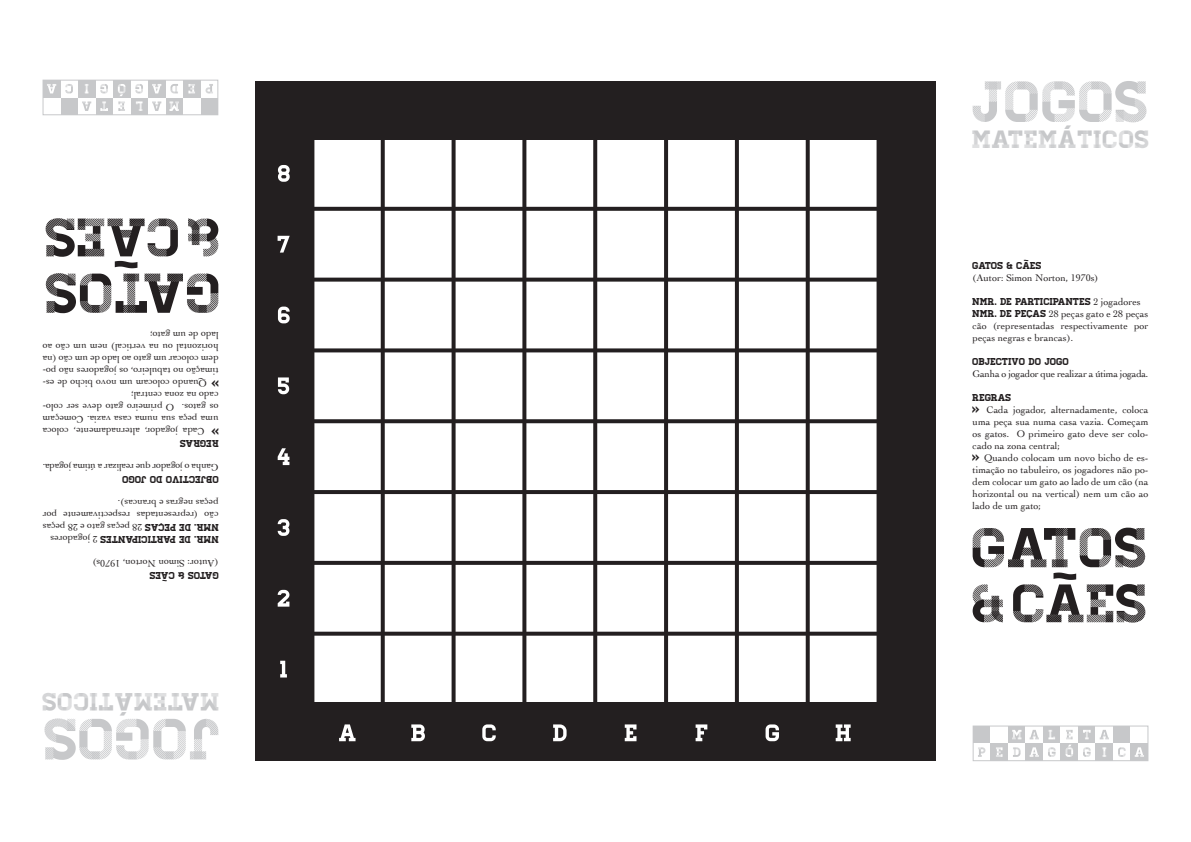
<style>
.page{position:relative;width:1191px;height:842px;background:#fff}
.page>*{position:absolute;margin:0;border:0;box-sizing:border-box;transform-origin:0 0}
.t1{font:58px "Homestead Display";letter-spacing:.015em;color:#c7c8ca}
.t2{font:56px "Homestead Display";letter-spacing:.015em;color:#231f20}
.t3{font:54px "Homestead Display";color:#231f20}
.t4{font:25px "Homestead Display";letter-spacing:.02em;color:#c7c8ca}
.t5{font:10px/12px "Cochin";color:#231f20;text-align:justify}
.t6{font:10px "Homestead";color:#231f20}
.t7{font:10px "Cochin";letter-spacing:-.02em;color:#231f20}
.s1{font-family:"Homestead"}
.s2{font-family:"Cochin"}
</style>
<div class="page">
<div style="left:973px;top:726px;width:17px;height:17px;background:#c7c8ca"></div>
<div style="left:990px;top:743px;width:18px;height:18px;background:#c7c8ca"></div>
<div style="left:1008px;top:726px;width:17px;height:17px;background:#c7c8ca"></div>
<div style="left:1025px;top:743px;width:18px;height:18px;background:#c7c8ca"></div>
<div style="left:1043px;top:726px;width:17px;height:17px;background:#c7c8ca"></div>
<div style="left:1060px;top:743px;width:18px;height:18px;background:#c7c8ca"></div>
<div style="left:1078px;top:726px;width:17px;height:17px;background:#c7c8ca"></div>
<div style="left:1095px;top:743px;width:18px;height:18px;background:#c7c8ca"></div>
<div style="left:1113px;top:726px;width:17px;height:17px;background:#c7c8ca"></div>
<div style="left:1130px;top:743px;width:18px;height:18px;background:#c7c8ca"></div>
<svg style="left:1012px;top:730px;width:9px;height:9px"></svg>
<svg style="left:1029px;top:730px;width:10px;height:9px"></svg>
<svg style="left:1048px;top:730px;width:7px;height:9px"></svg>
<svg style="left:1066px;top:730px;width:6px;height:9px"></svg>
<svg style="left:1083px;top:730px;width:7px;height:9px"></svg>
<svg style="left:1099px;top:730px;width:10px;height:9px"></svg>
<svg style="left:978px;top:747px;width:7px;height:10px"></svg>
<svg style="left:996px;top:747px;width:6px;height:10px"></svg>
<svg style="left:1013px;top:747px;width:7px;height:10px"></svg>
<svg style="left:1029px;top:747px;width:10px;height:10px"></svg>
<svg style="left:1048px;top:747px;width:7px;height:10px"></svg>
<svg style="left:1065px;top:745px;width:8px;height:12px"></svg>
<svg style="left:1083px;top:747px;width:7px;height:10px"></svg>
<svg style="left:1102px;top:747px;width:4px;height:10px"></svg>
<svg style="left:1118px;top:747px;width:7px;height:10px"></svg>
<svg style="left:1134px;top:747px;width:10px;height:10px"></svg>
<div style="left:972px;top:725px;width:176px;height:36px;border:1px solid #c7c8ca"></div>
<div style="left:255px;top:81px;width:680px;height:680px;background:#231f20"></div>
<div style="left:312px;top:138px;width:566px;height:566px;background:#fff"></div>
<div style="left:310px;top:136px;width:570px;height:570px;border:4px solid #231f20"></div>
<svg style="left:381px;top:137px;width:4px;height:567px;background:#2f2c2d"></svg>
<svg style="left:451px;top:137px;width:4px;height:567px;background:#423f40"></svg>
<svg style="left:522px;top:137px;width:4px;height:567px;background:#393536"></svg>
<svg style="left:593px;top:137px;width:4px;height:567px;background:#302c2d"></svg>
<svg style="left:664px;top:137px;width:4px;height:567px;background:#262223"></svg>
<svg style="left:735px;top:137px;width:4px;height:567px;background:#272324"></svg>
<svg style="left:805px;top:137px;width:4px;height:567px;background:#4a4748"></svg>
<svg style="left:312px;top:207px;width:567px;height:4px;background:#2c2829"></svg>
<svg style="left:312px;top:278px;width:567px;height:4px;background:#363233"></svg>
<svg style="left:312px;top:348px;width:567px;height:4px;background:#393536"></svg>
<svg style="left:312px;top:419px;width:567px;height:4px;background:#2f2b2c"></svg>
<svg style="left:312px;top:490px;width:567px;height:4px;background:#252223"></svg>
<svg style="left:312px;top:561px;width:567px;height:4px;background:#292526"></svg>
<svg style="left:312px;top:632px;width:567px;height:4px;background:#332f30"></svg>
<svg style="left:339px;top:724px;width:16px;height:17px"></svg>
<svg style="left:280px;top:661px;width:7px;height:16px"></svg>
<svg style="left:411px;top:724px;width:14px;height:17px"></svg>
<svg style="left:278px;top:590px;width:11px;height:17px"></svg>
<svg style="left:482px;top:724px;width:14px;height:17px"></svg>
<svg style="left:278px;top:519px;width:11px;height:17px"></svg>
<svg style="left:553px;top:724px;width:13px;height:17px"></svg>
<svg style="left:278px;top:448px;width:11px;height:17px"></svg>
<svg style="left:625px;top:724px;width:11px;height:17px"></svg>
<svg style="left:278px;top:377px;width:11px;height:17px"></svg>
<svg style="left:695px;top:724px;width:12px;height:17px"></svg>
<svg style="left:278px;top:307px;width:12px;height:16px"></svg>
<svg style="left:765px;top:724px;width:14px;height:17px"></svg>
<svg style="left:277px;top:236px;width:13px;height:17px"></svg>
<svg style="left:835px;top:724px;width:15px;height:17px"></svg>
<svg style="left:278px;top:165px;width:12px;height:17px"></svg>
<div style="left:200px;top:97px;width:18px;height:18px;background:#c7c8ca"></div>
<div style="left:183px;top:80px;width:17px;height:17px;background:#c7c8ca"></div>
<div style="left:165px;top:97px;width:18px;height:18px;background:#c7c8ca"></div>
<div style="left:148px;top:80px;width:17px;height:17px;background:#c7c8ca"></div>
<div style="left:130px;top:97px;width:18px;height:18px;background:#c7c8ca"></div>
<div style="left:113px;top:80px;width:17px;height:17px;background:#c7c8ca"></div>
<div style="left:95px;top:97px;width:18px;height:18px;background:#c7c8ca"></div>
<div style="left:78px;top:80px;width:17px;height:17px;background:#c7c8ca"></div>
<div style="left:60px;top:97px;width:18px;height:18px;background:#c7c8ca"></div>
<div style="left:43px;top:80px;width:17px;height:17px;background:#c7c8ca"></div>
<svg style="left:169px;top:101px;width:10px;height:10px"></svg>
<svg style="left:152px;top:101px;width:9px;height:10px"></svg>
<svg style="left:136px;top:101px;width:6px;height:10px"></svg>
<svg style="left:100px;top:101px;width:8px;height:10px"></svg>
<svg style="left:82px;top:101px;width:9px;height:10px"></svg>
<svg style="left:205px;top:84px;width:8px;height:9px"></svg>
<svg style="left:188px;top:84px;width:7px;height:9px"></svg>
<svg style="left:170px;top:84px;width:8px;height:9px"></svg>
<svg style="left:152px;top:84px;width:9px;height:9px"></svg>
<svg style="left:135px;top:84px;width:8px;height:9px"></svg>
<svg style="left:118px;top:84px;width:7px;height:27px"></svg>
<svg style="left:100px;top:84px;width:8px;height:9px"></svg>
<svg style="left:85px;top:84px;width:4px;height:9px"></svg>
<svg style="left:65px;top:84px;width:8px;height:9px"></svg>
<svg style="left:47px;top:84px;width:9px;height:9px"></svg>
<div style="left:43px;top:80px;width:175px;height:35px;border:1px solid #c7c8ca"></div>
<p class="t3" style="left:218px;top:269px;width:177px;rotate:-180deg">&amp; CÃES</p>
<p class="t2" style="left:218px;top:326px;width:177px;rotate:-180deg">GATOS</p>
<p class="t5" style="left:218px;top:389px;width:177px;rotate:-180deg"><span class="s1">»</span> Quando colocam um novo bicho de es&shy;timação no tabuleiro, os jogadores não po&shy;dem colocar um gato ao lado de um cão (na horizontal ou na vertical) nem um cão ao lado de um gato;</p>
<p class="t5" style="left:218px;top:437px;width:177px;text-align:left;rotate:-180deg"><span class="s1">»<br></span>uma peça sua numa casa vazia. Começam os gatos. O primeiro gato deve ser colo&shy;cado na zona central;</p>
<p class="t5" style="left:204px;top:437px;width:163px;rotate:-180deg">Cada jogador, alternadamente, coloca</p>
<p class="t6" style="left:218px;top:449px;width:40px;rotate:-180deg">REGRAS</p>
<p class="t7" style="left:218px;top:474px;width:177px;rotate:-180deg">Ganha o jogador que realizar a útima jogada.</p>
<p class="t6" style="left:218px;top:485px;width:98px;rotate:-180deg">OBJECTIVO DO JOGO</p>
<p class="t5" style="left:218px;top:533px;width:177px;rotate:-180deg"><span class="s1">NMR. DE PEÇAS</span> 28 peças gato e 28 peças cão (representadas respectivamente por peças negras e brancas).</p>
<p class="t6" style="left:218px;top:545px;width:170px;rotate:-180deg">NMR. DE PARTICIPANTES <span class="s2">2 jogadores</span></p>
<p class="t5" style="left:218px;top:569px;width:127px;rotate:-180deg">(Autor: Simon Norton, 1970s)</p>
<p class="t6" style="left:218px;top:581px;width:70px;rotate:-180deg">GATOS &amp; CÃES</p>
<p class="t4" style="left:218px;top:716px;width:179px;rotate:-180deg">MATEMÁTICOS</p>
<p class="t1" style="left:218px;top:773px;width:179px;rotate:-180deg">JOGOS</p>
<p class="t1" style="left:972px;top:68px;width:179px">JOGOS</p>
<p class="t4" style="left:972px;top:125px;width:179px">MATEMÁTICOS</p>
<p class="t6" style="left:972px;top:260px;width:70px">GATOS &amp; CÃES</p>
<p class="t5" style="left:972px;top:271px;width:127px">(Autor: Simon Norton, 1970s)</p>
<p class="t6" style="left:972px;top:296px;width:170px">NMR. DE PARTICIPANTES <span class="s2">2 jogadores</span></p>
<p class="t5" style="left:972px;top:307px;width:177px"><span class="s1">NMR. DE PEÇAS</span> 28 peças gato e 28 peças cão (representadas respectivamente por peças negras e brancas).</p>
<p class="t6" style="left:972px;top:356px;width:98px">OBJECTIVO DO JOGO</p>
<p class="t7" style="left:972px;top:367px;width:177px">Ganha o jogador que realizar a útima jogada.</p>
<p class="t6" style="left:972px;top:392px;width:40px">REGRAS</p>
<p class="t5" style="left:972px;top:403px;width:177px"><span class="s1">»</span> Cada jogador, alternadamente, coloca uma peça sua numa casa vazia. Começam os gatos. O primeiro gato deve ser colo&shy;cado na zona central;</p>
<p class="t5" style="left:972px;top:451px;width:177px"><span class="s1">»</span> Quando colocam um novo bicho de es&shy;timação no tabuleiro, os jogadores não po&shy;dem colocar um gato ao lado de um cão (na horizontal ou na vertical) nem um cão ao lado de um gato;</p>
<p class="t2" style="left:972px;top:515px;width:177px">GATOS</p>
<p class="t3" style="left:972px;top:572px;width:177px">&amp; CÃES</p>
</div>
